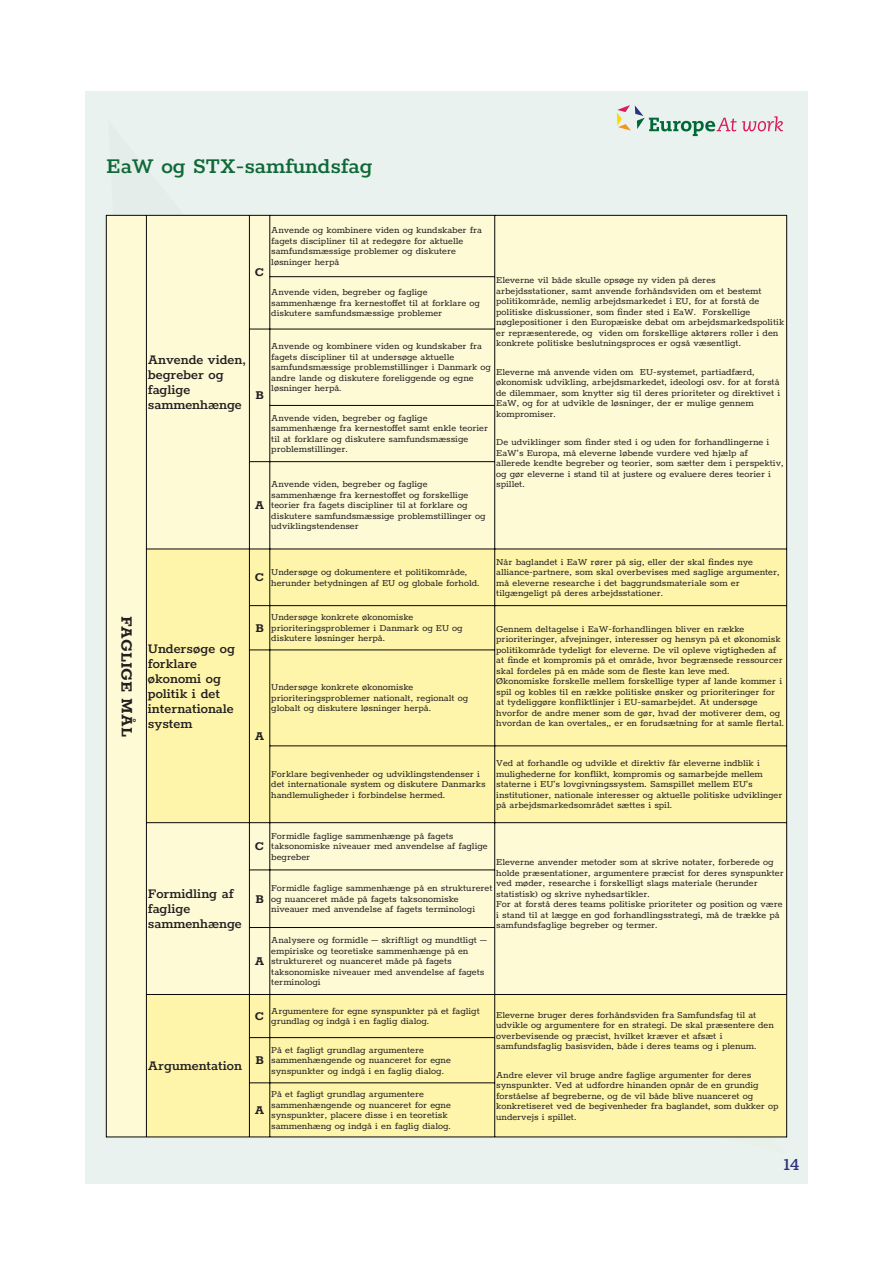
<style>
.page{position:relative;width:893px;height:1263px;background:#fff}
.page>*{position:absolute;margin:0;border:0;box-sizing:border-box;transform-origin:0 0}
.t1{font:600 24px "Rokkitt";color:#0f6837}
.t2{font:500 19.5px "Rokkitt";color:#2d337d}
.t3{font:700 18px "Rokkitt";letter-spacing:-.005em;color:#231f20}
.t4{font:600 15px/15px "Rokkitt";color:#231f20}
.t5{font:700 13.5px "Rokkitt";color:#231f20}
.t6{font:10.5px/10.5px "Rokkitt";color:#231f20}
</style>
<div class="page">
<div style="left:85px;top:91px;width:723px;height:1093px;background:#e9f2ee"></div>
<svg style="left:617px;top:105px;width:166px;height:31px"></svg>
<div style="left:107px;top:216px;width:679px;height:920px;background:#fefad6"></div>
<svg style="left:147px;top:550px;width:639px;height:586px;background:#fdf5b6"></svg>
<hr style="left:106px;top:215px;width:1px;height:922px;background:#080704">
<hr style="left:786px;top:215px;width:1px;height:922px;background:#080704">
<hr style="left:146px;top:215px;width:1px;height:922px;background:#080704">
<hr style="left:249px;top:215px;width:1px;height:922px;background:#080704">
<hr style="left:269px;top:215px;width:1px;height:922px;background:#080704">
<hr style="left:494px;top:215px;width:1px;height:922px;background:#080704">
<hr style="left:106px;top:215px;width:681px;height:1px;background:#080704">
<hr style="left:270px;top:276px;width:225px;height:1px;background:#080704">
<hr style="left:249px;top:329px;width:246px;height:1px;background:#080704">
<hr style="left:270px;top:405px;width:225px;height:1px;background:#080704">
<hr style="left:249px;top:461px;width:246px;height:1px;background:#080704">
<hr style="left:146px;top:549px;width:641px;height:1px;background:#080704">
<hr style="left:249px;top:605px;width:538px;height:1px;background:#080704">
<hr style="left:249px;top:649px;width:246px;height:1px;background:#080704">
<hr style="left:270px;top:745px;width:517px;height:1px;background:#080704">
<hr style="left:146px;top:822px;width:641px;height:1px;background:#080704">
<hr style="left:249px;top:869px;width:246px;height:1px;background:#080704">
<hr style="left:249px;top:927px;width:246px;height:1px;background:#080704">
<hr style="left:146px;top:994px;width:641px;height:1px;background:#080704">
<hr style="left:249px;top:1037px;width:246px;height:1px;background:#080704">
<hr style="left:249px;top:1082px;width:246px;height:1px;background:#080704">
<hr style="left:106px;top:1136px;width:681px;height:1px;background:#080704">
<h1 class="t1" style="left:106px;top:153px;width:267px">EaW og STX-samfundsfag</h1>
<h3 class="t3" style="left:136px;top:616px;width:122px;rotate:90deg">FAGLIGE MÅL</h3>
<h3 class="t4" style="left:148px;top:353px;width:100px">Anvende viden, begreber og faglige sammenhænge</h3>
<p class="t6" style="left:271px;top:225px;width:212px">Anvende og kombinere viden og kundskaber fra fagets discipliner til at redegøre for aktuelle samfundsmæssige problemer og diskutere løsninger herpå</p>
<p class="t5" style="left:255px;top:265px;width:11px">C</p>
<p class="t6" style="left:496px;top:275px;width:290px">Eleverne vil både skulle opsøge ny viden på deres arbejdsstationer, samt anvende forhåndsviden om et bestemt politikområde, nemlig arbejdsmarkedet i EU, for at forstå de politiske diskussioner, som finder sted i EaW. Forskellige nøglepositioner i den Europæiske debat om arbejdsmarkedspolitik er repræsenterede, og viden om forskellige aktørers roller i den konkrete politiske beslutningsproces er også væsentligt.</p>
<p class="t6" style="left:496px;top:367px;width:285px">Eleverne må anvende viden om EU-systemet, partiadfærd, økonomisk udvikling, arbejdsmarkedet, ideologi osv. for at forstå de dilemmaer, som knytter sig til deres prioriteter og direktivet i EaW, og for at udvikle de løsninger, der er mulige gennem kompromiser.</p>
<p class="t6" style="left:496px;top:437px;width:289px">De udviklinger som finder sted i og uden for forhandlingerne i EaW’s Europa, må eleverne løbende vurdere ved hjælp af allerede kendte begreber og teorier, som sætter dem i perspektiv, og gør eleverne i stand til at justere og evaluere deres teorier i spillet.</p>
<p class="t6" style="left:271px;top:287px;width:210px">Anvende viden, begreber og faglige sammenhænge fra kernestoffet til at forklare og diskutere samfundsmæssige problemer</p>
<p class="t6" style="left:271px;top:341px;width:221px">Anvende og kombinere viden og kundskaber fra fagets discipliner til at undersøge aktuelle samfundsmæssige problemstillinger i Danmark og andre lande og diskutere foreliggende og egne løsninger herpå.</p>
<p class="t6" style="left:271px;top:413px;width:218px">Anvende viden, begreber og faglige sammenhænge fra kernestoffet samt enkle teorier til at forklare og diskutere samfundsmæssige problemstillinger.</p>
<p class="t5" style="left:255px;top:388px;width:10px">B</p>
<p class="t6" style="left:271px;top:479px;width:216px">Anvende viden, begreber og faglige sammenhænge fra kernestoffet og forskellige teorier fra fagets discipliner til at forklare og diskutere samfundsmæssige problemstillinger og udviklingstendenser</p>
<p class="t5" style="left:255px;top:498px;width:11px">A</p>
<h3 class="t4" style="left:148px;top:641px;width:88px">Undersøge og forklare økonomi og politik i det internationale system</h3>
<h3 class="t4" style="left:148px;top:887px;width:95px">Formidling af faglige sammenhænge</h3>
<h3 class="t4" style="left:148px;top:1059px;width:96px">Argumentation</h3>
<p class="t5" style="left:255px;top:570px;width:11px">C</p>
<p class="t6" style="left:271px;top:567px;width:210px">Undersøge og dokumentere et politikområde, herunder betydningen af EU og globale forhold.</p>
<p class="t6" style="left:496px;top:557px;width:285px">Når baglandet i EaW rører på sig, eller der skal findes nye alliance-partnere, som skal overbevises med saglige argumenter, må eleverne researche i det baggrundsmateriale som er tilgængeligt på deres arbejdsstationer.</p>
<p class="t5" style="left:255px;top:621px;width:10px">B</p>
<p class="t6" style="left:271px;top:612px;width:193px">Undersøge konkrete økonomiske prioriteringsproblemer i Danmark og EU og diskutere løsninger herpå.</p>
<p class="t6" style="left:496px;top:624px;width:289px">Gennem deltagelse i EaW-forhandlingen bliver en række prioriteringer, afvejninger, interesser og hensyn på et økonomisk politikområde tydeligt for eleverne. De vil opleve vigtigheden af at finde et kompromis på et område, hvor begrænsede ressourcer skal fordeles på en måde som de fleste kan leve med.<br>Økonomiske forskelle mellem forskellige typer af lande kommer i spil og kobles til en række politiske ønsker og prioriteringer for at tydeliggøre konfliktlinjer i EU-samarbejdet. At undersøge hvorfor de andre mener som de gør, hvad der motiverer dem, og hvordan de kan overtales,, er en forudsætning for at samle flertal.</p>
<p class="t5" style="left:255px;top:729px;width:11px">A</p>
<p class="t6" style="left:271px;top:682px;width:198px">Undersøge konkrete økonomiske prioriteringsproblemer nationalt, regionalt og globalt og diskutere løsninger herpå.</p>
<p class="t6" style="left:271px;top:769px;width:216px">Forklare begivenheder og udviklingstendenser i det internationale system og diskutere Danmarks handlemuligheder i forbindelse hermed.</p>
<p class="t6" style="left:496px;top:758px;width:288px">Ved at forhandle og udvikle et direktiv får eleverne indblik i mulighederne for konflikt, kompromis og samarbejde mellem staterne i EU’s lovgivningssystem. Samspillet mellem EU’s institutioner, nationale interesser og aktuelle politiske udviklinger på arbejdsmarkedsområdet sættes i spil.</p>
<p class="t5" style="left:255px;top:839px;width:11px">C</p>
<p class="t6" style="left:271px;top:831px;width:218px">Formidle faglige sammenhænge på fagets taksonomiske niveauer med anvendelse af faglige begreber</p>
<p class="t6" style="left:496px;top:857px;width:289px">Eleverne anvender metoder som at skrive notater, forberede og holde præsentationer, argumentere præcist for deres synspunkter ved møder, researche i forskelligt slags materiale (herunder statistisk) og skrive nyhedsartikler.<br>For at forstå deres teams politiske prioriteter og position og være i stand til at lægge en god forhandlingsstrategi, må de trække på samfundsfaglige begreber og termer.</p>
<p class="t5" style="left:255px;top:892px;width:10px">B</p>
<p class="t6" style="left:271px;top:883px;width:223px">Formidle faglige sammenhænge på en struktureret og nuanceret måde på fagets taksonomiske niveauer med anvendelse af fagets terminologi</p>
<p class="t6" style="left:271px;top:935px;width:217px">Analysere og formidle – skriftligt og mundtligt – empiriske og teoretiske sammenhænge på en struktureret og nuanceret måde på fagets taksonomiske niveauer med anvendelse af fagets terminologi</p>
<p class="t5" style="left:255px;top:954px;width:11px">A</p>
<p class="t5" style="left:255px;top:1009px;width:11px">C</p>
<p class="t6" style="left:271px;top:1006px;width:210px">Argumentere for egne synspunkter på et fagligt grundlag og indgå i en faglig dialog.</p>
<p class="t6" style="left:496px;top:1010px;width:279px">Eleverne bruger deres forhåndsviden fra Samfundsfag til at udvikle og argumentere for en strategi. De skal præsentere den overbevisende og præcist, hvilket kræver et afsæt i samfundsfaglig basisviden, både i deres teams og i plenum.</p>
<p class="t6" style="left:496px;top:1070px;width:284px">Andre elever vil bruge andre faglige argumenter for deres synspunkter. Ved at udfordre hinanden opnår de en grundig forståelse af begreberne, og de vil både blive nuanceret og konkretiseret ved de begivenheder fra baglandet, som dukker op undervejs i spillet.</p>
<p class="t5" style="left:255px;top:1053px;width:10px">B</p>
<p class="t6" style="left:271px;top:1045px;width:181px">På et fagligt grundlag argumentere sammenhængende og nuanceret for egne synspunkter og indgå i en faglig dialog.</p>
<p class="t5" style="left:255px;top:1103px;width:11px">A</p>
<p class="t6" style="left:271px;top:1089px;width:181px">På et fagligt grundlag argumentere sammenhængende og nuanceret for egne synspunkter, placere disse i en teoretisk sammenhæng og indgå i en faglig dialog.</p>
<h2 class="t2" style="left:783px;top:1154px;width:18px">14</h2>
</div>
